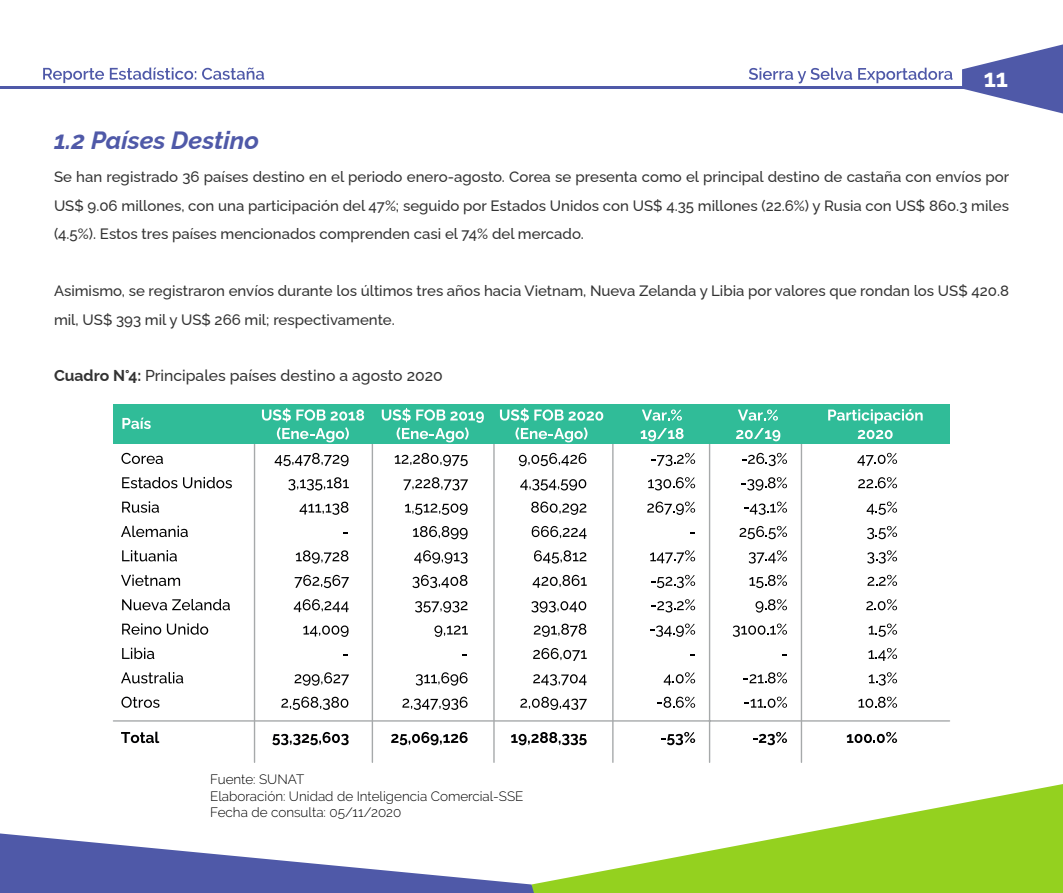
<style>
.page{position:relative;width:1063px;height:893px;background:#fff}
.page>*{position:absolute;margin:0;border:0;box-sizing:border-box;transform-origin:0 0}
.t1{font:italic 700 24.9px "Raleway";color:#4f59a8}
.t2{font:700 24.6px "Raleway";color:#fff}
.t3{font:500 15.75px "Raleway";color:#333}
.t4{font:500 15px/28.5px "Raleway";color:#333;text-align:justify}
.t5{font:300 13.5px/16.2px "Raleway";color:#000}
.s1{font-weight:700}
</style>
<div class="page">
<hr style="left:0;top:87px;width:1012px;height:2px;background:#4f59a8">
<svg style="left:962px;top:44px;width:101px;height:69px"></svg>
<svg style="left:749px;top:68px;width:103px;height:15px"></svg>
<svg style="left:858px;top:68px;width:94px;height:15px"></svg>
<svg style="left:43px;top:68px;width:61px;height:15px"></svg>
<svg style="left:110px;top:68px;width:86px;height:12px"></svg>
<svg style="left:202px;top:68px;width:62px;height:12px"></svg>
<svg style="left:534px;top:784px;width:529px;height:109px;fill:#94d11f"></svg>
<svg style="left:0;top:833px;width:534px;height:60px"></svg>
<hr style="left:254px;top:439px;width:1px;height:323px;background:#a6a9aa">
<hr style="left:372px;top:439px;width:1px;height:323px;background:#a6a9aa">
<hr style="left:493px;top:439px;width:2px;height:323px;background:#a6a9aa">
<hr style="left:801px;top:439px;width:1px;height:323px;background:#a6a9aa">
<svg style="left:121px;top:453px;width:42px;height:11px"></svg>
<svg style="left:275px;top:453px;width:74px;height:13px"></svg>
<svg style="left:122px;top:477px;width:55px;height:11px"></svg>
<svg style="left:183px;top:477px;width:49px;height:11px"></svg>
<svg style="left:288px;top:477px;width:61px;height:13px"></svg>
<svg style="left:122px;top:501px;width:37px;height:12px"></svg>
<svg style="left:300px;top:502px;width:48px;height:13px"></svg>
<svg style="left:121px;top:526px;width:67px;height:11px"></svg>
<svg style="left:122px;top:550px;width:55px;height:11px"></svg>
<svg style="left:296px;top:550px;width:52px;height:14px"></svg>
<svg style="left:121px;top:575px;width:59px;height:11px"></svg>
<svg style="left:295px;top:575px;width:54px;height:13px"></svg>
<svg style="left:122px;top:599px;width:108px;height:11px"></svg>
<svg style="left:294px;top:599px;width:55px;height:13px"></svg>
<svg style="left:122px;top:623px;width:39px;height:12px"></svg>
<svg style="left:167px;top:623px;width:41px;height:12px"></svg>
<svg style="left:303px;top:625px;width:46px;height:12px"></svg>
<svg style="left:122px;top:648px;width:32px;height:11px"></svg>
<svg style="left:121px;top:672px;width:62px;height:11px"></svg>
<svg style="left:295px;top:672px;width:54px;height:14px"></svg>
<svg style="left:121px;top:697px;width:39px;height:11px"></svg>
<svg style="left:121px;top:732px;width:38px;height:11px"></svg>
<svg style="left:281px;top:697px;width:67px;height:13px"></svg>
<svg style="left:272px;top:732px;width:77px;height:13px"></svg>
<svg style="left:395px;top:453px;width:73px;height:13px"></svg>
<svg style="left:404px;top:477px;width:64px;height:13px"></svg>
<svg style="left:405px;top:503px;width:63px;height:12px"></svg>
<svg style="left:413px;top:526px;width:55px;height:13px"></svg>
<svg style="left:414px;top:550px;width:54px;height:14px"></svg>
<svg style="left:412px;top:575px;width:55px;height:13px"></svg>
<svg style="left:415px;top:601px;width:53px;height:12px"></svg>
<svg style="left:434px;top:625px;width:34px;height:12px"></svg>
<svg style="left:416px;top:672px;width:52px;height:14px"></svg>
<svg style="left:402px;top:697px;width:66px;height:13px"></svg>
<svg style="left:391px;top:732px;width:77px;height:13px"></svg>
<svg style="left:511px;top:732px;width:76px;height:13px"></svg>
<svg style="left:661px;top:732px;width:34px;height:13px"></svg>
<svg style="left:753px;top:732px;width:34px;height:13px"></svg>
<svg style="left:847px;top:732px;width:50px;height:11px"></svg>
<svg style="left:742px;top:453px;width:45px;height:13px"></svg>
<svg style="left:741px;top:477px;width:46px;height:14px"></svg>
<svg style="left:744px;top:502px;width:43px;height:13px"></svg>
<svg style="left:739px;top:526px;width:48px;height:13px"></svg>
<svg style="left:749px;top:550px;width:38px;height:14px"></svg>
<svg style="left:749px;top:575px;width:38px;height:13px"></svg>
<svg style="left:756px;top:599px;width:31px;height:14px"></svg>
<svg style="left:733px;top:623px;width:54px;height:14px"></svg>
<svg style="left:743px;top:672px;width:44px;height:11px"></svg>
<svg style="left:744px;top:697px;width:43px;height:11px"></svg>
<svg style="left:857px;top:453px;width:40px;height:13px"></svg>
<svg style="left:858px;top:477px;width:39px;height:11px"></svg>
<svg style="left:867px;top:502px;width:30px;height:13px"></svg>
<svg style="left:867px;top:526px;width:30px;height:13px"></svg>
<svg style="left:867px;top:550px;width:30px;height:14px"></svg>
<svg style="left:867px;top:575px;width:30px;height:11px"></svg>
<svg style="left:866px;top:599px;width:31px;height:11px"></svg>
<svg style="left:869px;top:623px;width:28px;height:14px"></svg>
<svg style="left:868px;top:648px;width:29px;height:13px"></svg>
<svg style="left:869px;top:672px;width:28px;height:13px"></svg>
<svg style="left:858px;top:697px;width:39px;height:11px"></svg>
<hr style="left:113px;top:720px;width:837px;height:2px;background:#a6a9aa">
<hr style="left:709px;top:439px;width:1px;height:323px;background:#a6a9aa">
<svg style="left:651px;top:453px;width:44px;height:13px"></svg>
<svg style="left:648px;top:477px;width:47px;height:13px"></svg>
<svg style="left:647px;top:502px;width:48px;height:13px"></svg>
<svg style="left:650px;top:550px;width:45px;height:13px"></svg>
<svg style="left:651px;top:575px;width:44px;height:13px"></svg>
<svg style="left:651px;top:599px;width:44px;height:13px"></svg>
<svg style="left:650px;top:623px;width:45px;height:14px"></svg>
<svg style="left:664px;top:672px;width:31px;height:13px"></svg>
<svg style="left:657px;top:697px;width:38px;height:11px"></svg>
<hr style="left:612px;top:439px;width:2px;height:323px;background:#a6a9aa">
<svg style="left:519px;top:453px;width:67px;height:13px"></svg>
<svg style="left:520px;top:479px;width:66px;height:12px"></svg>
<svg style="left:531px;top:502px;width:55px;height:13px"></svg>
<svg style="left:532px;top:526px;width:55px;height:13px"></svg>
<svg style="left:534px;top:550px;width:52px;height:14px"></svg>
<svg style="left:533px;top:575px;width:54px;height:13px"></svg>
<svg style="left:531px;top:601px;width:55px;height:12px"></svg>
<svg style="left:534px;top:624px;width:52px;height:13px"></svg>
<svg style="left:533px;top:648px;width:54px;height:13px"></svg>
<svg style="left:533px;top:674px;width:54px;height:11px"></svg>
<svg style="left:520px;top:697px;width:67px;height:13px"></svg>
<div style="left:113px;top:404px;width:837px;height:40px;background:#30bc98"></div>
<svg style="left:262px;top:408px;width:102px;height:34px"></svg>
<svg style="left:382px;top:408px;width:102px;height:34px"></svg>
<svg style="left:500px;top:408px;width:103px;height:34px"></svg>
<svg style="left:738px;top:409px;width:40px;height:12px"></svg>
<svg style="left:736px;top:428px;width:44px;height:13px"></svg>
<svg style="left:642px;top:409px;width:40px;height:12px"></svg>
<svg style="left:641px;top:428px;width:43px;height:13px"></svg>
<svg style="left:828px;top:409px;width:95px;height:15px"></svg>
<svg style="left:858px;top:430px;width:35px;height:9px"></svg>
<svg style="left:122px;top:418px;width:29px;height:11px"></svg>
<h1 class="t1" style="left:54px;top:121px;width:206px">1.2 Países Destino</h1>
<h2 class="t2" style="left:984px;top:59px;width:26px">11</h2>
<p class="t4" style="left:54px;top:161px;width:957px">Se han registrado 36 países destino en el periodo enero-agosto. Corea se presenta como el principal destino de castaña con envíos por US$ 9.06 millones, con una participación del 47%; seguido por Estados Unidos con US$ 4.35 millones (22.6%) y Rusia con US$ 860.3 miles (4.5%). Estos tres países mencionados comprenden casi el 74% del mercado.</p>
<p class="t4" style="left:54px;top:275px;width:956px">Asimismo, se registraron envíos durante los últimos tres años hacia Vietnam, Nueva Zelanda y Libia por valores que rondan los US$ 420.8 mil, US$ 393 mil y US$ 266 mil; respectivamente.</p>
<p class="t3" style="left:54px;top:363px;width:390px"><span class="s1">Cuadro N°4:</span> Principales países destino a agosto 2020</p>
<p class="t5" style="left:210px;top:772px;width:315px">Fuente: SUNAT<br>Elaboración: Unidad de Inteligencia Comercial-SSE<br>Fecha de consulta: 05/11/2020</p>
</div>
